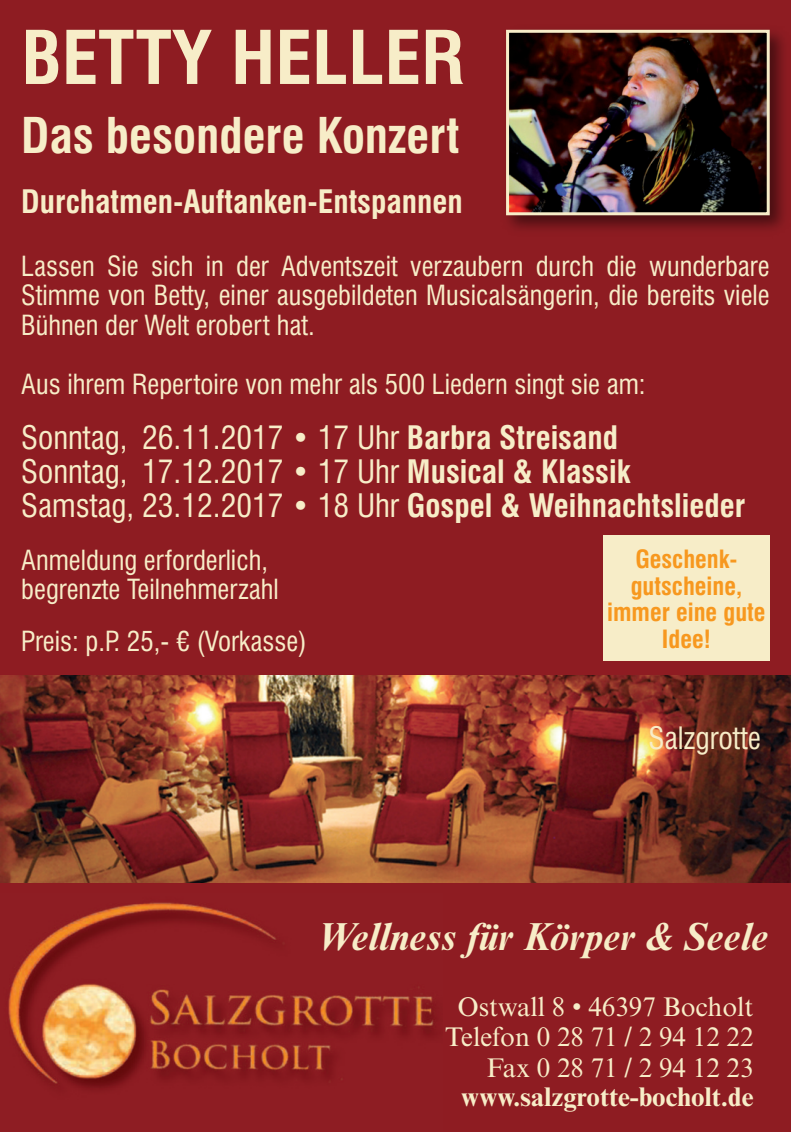
<style>
.page{position:relative;width:791px;height:1132px;background:#fff}
.page>*{position:absolute;margin:0;border:0;box-sizing:border-box;transform-origin:0 0}
.t1{font:700 condensed 72px "Swiss 721 BT";color:#f7edc8}
.t2{font:700 condensed 48px "Swiss 721 BT";color:#f7edc8}
.t3{font:italic 700 39px "Times NRMT";color:#f7edc8}
.t4{font:condensed 31.5px/33.9px "Swiss 721 BT";color:#f7edc8}
.t5{font:700 condensed 31.5px "Swiss 721 BT";color:#f7edc8}
.t6{font:condensed 30px "Swiss 721 BT";color:#f7edc8}
.t7{font:condensed 27px/29.1px "Swiss 721 BT";color:#f7edc8;text-align:justify}
.t8{font:27px/30.3px "Times NRMT";color:#f7edc8;text-align:right}
.t9{font:700 27px "Times NRMT";color:#f7edc8}
.t10{font:700 condensed 24.6px/26.4px "Swiss 721 BT";color:#f7981f;text-align:center}
.s1{font-weight:700}
</style>
<div class="page">
<div style="left:0;top:0;width:791px;height:1131px;background:#8e1c22"></div>
<img style="left:8px;top:902px;width:427px;height:187px">
<img style="left:0;top:675px;width:791px;height:207px">
<img style="left:506px;top:29px;width:278px;height:201px">
<img style="left:510px;top:34px;width:256px;height:177px">
<div style="left:506px;top:30px;width:264px;height:185px;border:3px solid #f7edc8"></div>
<div style="left:603px;top:535px;width:166px;height:125px;background:#f7edc8"></div>
<h1 class="t1" style="left:21px;top:30px;width:444px">BETTY HELLER</h1>
<h2 class="t2" style="left:21px;top:117px;width:440px">Das besondere Konzert</h2>
<p class="t5" style="left:21px;top:189px;width:443px">Durchatmen-Auftanken-Entspannen</p>
<p class="t7" style="left:21px;top:254px;width:750px">Lassen Sie sich in der Adventszeit verzaubern durch die wunderbare Stimme von Betty, einer ausgebildeten Musicalsängerin, die bereits viele Bühnen der Welt erobert hat.</p>
<p class="t7" style="left:21px;top:372px;width:626px">Aus ihrem Repertoire von mehr als 500 Liedern singt sie am:</p>
<p class="t4" style="left:21px;top:423px;width:726px">Sonntag, 26.11.2017 • 17 Uhr <span class="s1">Barbra Streisand<br></span>Sonntag, 17.12.2017 • 17 Uhr <span class="s1">Musical &amp; Klassik<br></span>Samstag, 23.12.2017 • 18 Uhr <span class="s1">Gospel &amp; Weihnachtslieder</span></p>
<p class="t7" style="left:21px;top:547px;width:259px">Anmeldung erforderlich, begrenzte Teilnehmerzahl</p>
<p class="t7" style="left:21px;top:628px;width:287px">Preis: p.P. 25,- ¤ (Vorkasse)</p>
<p class="t10" style="left:607px;top:548px;width:160px">Geschenk&shy;gutscheine, immer eine gute<br>Idee!</p>
<p class="t6" style="left:648px;top:726px;width:114px">Salzgrotte</p>
<h3 class="t3" style="left:317px;top:923px;width:452px">Wellness für Körper &amp; Seele</h3>
<p class="t8" style="left:445px;top:994px;width:310px">Ostwall 8 • 46397 Bocholt<br>Telefon 0 28 71 / 2 94 12 22<br>Fax02871/2941223</p>
<p class="t9" style="left:461px;top:1087px;width:294px">www.salzgrotte-bocholt.de</p>
</div>
